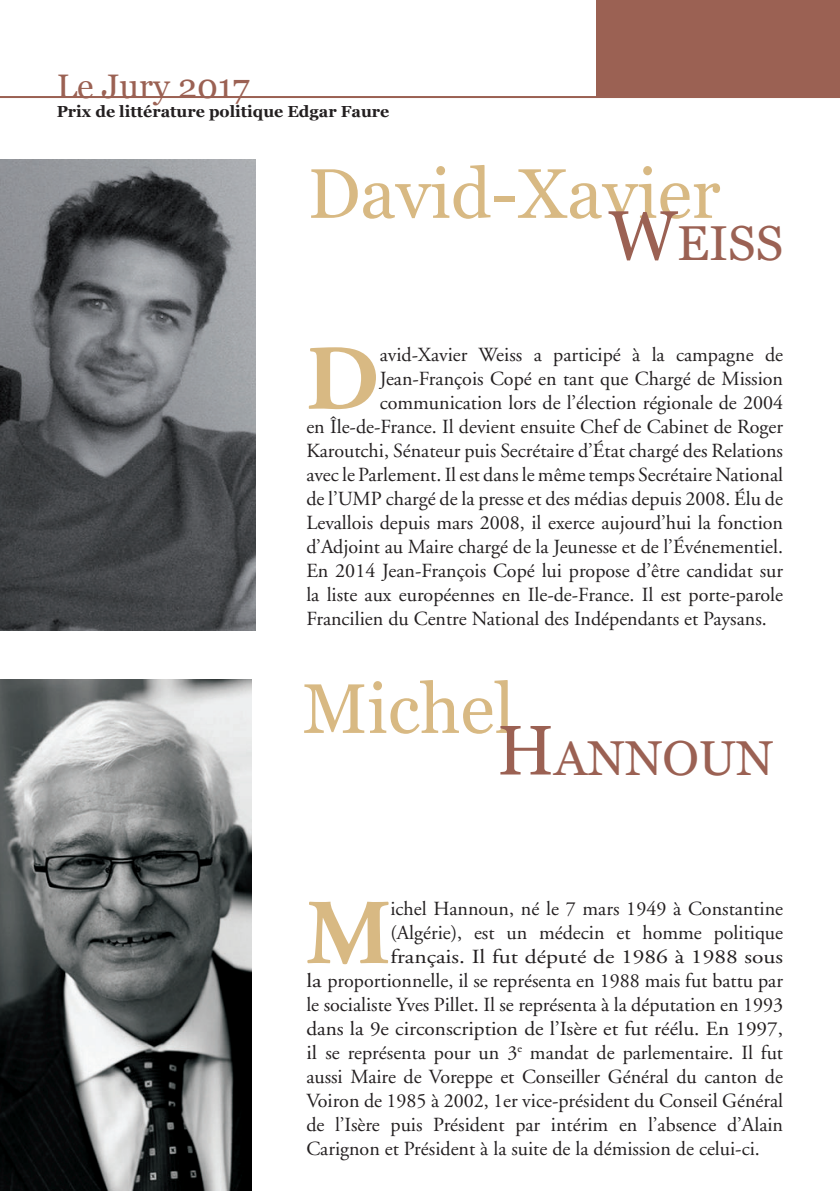
<style>
.page{position:relative;width:840px;height:1191px;background:#fff}
.page>*{position:absolute;margin:0;border:0;box-sizing:border-box;transform-origin:0 0}
.texte{font:700 92.4px "Adobe Garamond";color:#d8b983}
.t1{font:70px "Georgia";color:#d8b983}
.t2{font:49px "Georgia";color:#9b6153}
.t3{font:34px "Georgia";color:#9b6153}
.texte-2{font:20px "Adobe Garamond";color:#231f20}
.texte-3{font:20px "Adobe Garamond";color:#231f20;scale:1.06 1}
.texte-4{font:20px "Adobe Garamond";color:#231f20;scale:1.17 1}
.t4{font:700 16px "Georgia";color:#231f20}
.s1{font-size:70px}
</style>
<div class="page">
<div style="left:595px;top:0;width:244px;height:98px;background:#9b6153"></div>
<hr style="left:0;top:96px;width:839px;height:2px;background:#9b6153">
<img style="left:0;top:159px;width:255px;height:471px">
<img style="left:0;top:680px;width:251px;height:511px">
<h3 class="t3" style="left:57px;top:61px;width:194px">Le Jury 2017</h3>
<p class="t4" style="left:57px;top:100px;width:334px">Prix de littérature politique Edgar Faure</p>
<p class="t1" style="left:308px;top:143px;width:414px">David-Xavier</p>
<p class="t2" style="left:608px;top:207px;width:176px"><span class="s1">W</span>EISS</p>
<p class="texte" style="left:306px;top:329px;width:75px">D</p>
<p class="texte-2" style="left:379px;top:343px;width:404px">avid-Xavier Weiss a participé à la campagne de</p>
<p class="texte-2" style="left:379px;top:367px;width:404px">Jean-François Copé en tant que Chargé de Mission</p>
<p class="texte-2" style="left:379px;top:391px;width:404px">communication lors de l’élection régionale de 2004</p>
<p class="texte-2" style="left:306px;top:415px;width:478px">en Île-de-France. Il devient ensuite Chef de Cabinet de Roger</p>
<p class="texte-2" style="left:306px;top:439px;width:478px">Karoutchi, Sénateur puis Secrétaire d’État chargé des Relations</p>
<p class="texte-2" style="left:306px;top:463px;width:478px">avec le Parlement. Il est dans le même temps Secrétaire National</p>
<p class="texte-2" style="left:306px;top:487px;width:478px">de l’UMP chargé de la presse et des médias depuis 2008. Élu de</p>
<p class="texte-2" style="left:306px;top:511px;width:478px">Levallois depuis mars 2008, il exerce aujourd’hui la fonction</p>
<p class="texte-2" style="left:306px;top:535px;width:478px">d’Adjoint au Maire chargé de la Jeunesse et de l’Événementiel.</p>
<p class="texte-2" style="left:306px;top:559px;width:478px">En 2014 Jean-François Copé lui propose d’être candidat sur</p>
<p class="texte-2" style="left:306px;top:583px;width:478px">la liste aux européennes en Ile-de-France. Il est porte-parole</p>
<p class="texte-2" style="left:306px;top:607px;width:461px">Francilien du Centre National des Indépendants et Paysans.</p>
<p class="t1" style="left:302px;top:657px;width:213px">Michel</p>
<p class="t2" style="left:497px;top:722px;width:277px"><span class="s1">H</span>ANNOUN</p>
<p class="texte" style="left:306px;top:883px;width:85px">M</p>
<p class="texte-2" style="left:390px;top:898px;width:394px">ichel Hannoun, né le 7 mars 1949 à Constantine</p>
<p class="texte-2" style="left:390px;top:922px;width:394px">(Algérie), est un médecin et homme politique</p>
<p class="texte-4" style="left:390px;top:946px;width:337px">français. Il fut député de 1986 à 1988 sous</p>
<p class="texte-4" style="left:306px;top:970px;width:408px">la proportionnelle, il se représenta en 1988 mais fut battu par</p>
<p class="texte-2" style="left:306px;top:994px;width:478px">le socialiste Yves Pillet. Il se représenta à la députation en 1993</p>
<p class="texte-3" style="left:306px;top:1018px;width:451px">dans la 9e circonscription de l’Isère et fut réélu. En 1997,</p>
<p class="texte-3" style="left:306px;top:1042px;width:451px">il se représenta pour un 3<sup>e</sup> mandat de parlementaire. Il fut</p>
<p class="texte-2" style="left:306px;top:1066px;width:478px">aussi Maire de Voreppe et Conseiller Général du canton de</p>
<p class="texte-2" style="left:306px;top:1090px;width:478px">Voiron de 1985 à 2002, 1er vice-président du Conseil Général</p>
<p class="texte-2" style="left:306px;top:1114px;width:478px">de l’Isère puis Président par intérim en l’absence d’Alain</p>
<p class="texte-2" style="left:306px;top:1138px;width:455px">Carignon et Président à la suite de la démission de celui-ci.</p>
</div>
